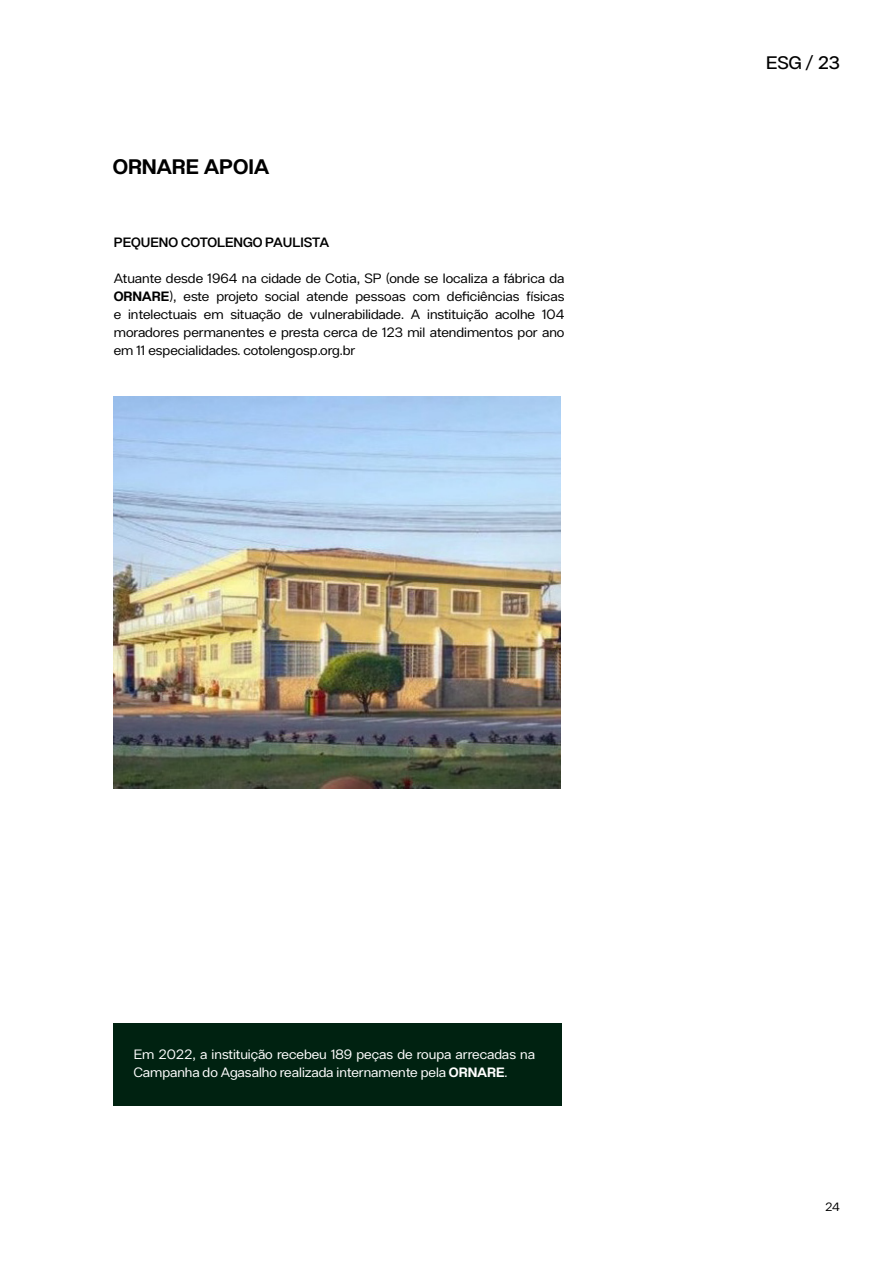
<style>
.page{position:relative;width:893px;height:1263px;background:#fff}
.page>*{position:absolute;margin:0;border:0;box-sizing:border-box;transform-origin:0 0}
.t1{font:700 21px "Helonik";color:#000}
.t2{font:500 18.15px "Helonik";color:#000}
.t3{font:13.5px/18px "Helonik";color:#000;text-align:justify}
.t4{font:13.5px/18px "Helonik";color:#fff}
.t5{font:600 13.5px "Helonik";color:#000}
.t6{font:12px "Helonik";color:#000}
.s1{font-weight:700}
</style>
<div class="page">
<div style="left:113px;top:1023px;width:449px;height:83px;background:#021"></div>
<img style="left:113px;top:396px;width:448px;height:393px">
<h1 class="t1" style="left:113px;top:154px;width:158px">ORNARE APOIA</h1>
<p class="t5" style="left:114px;top:234px;width:217px">PEQUENO COTOLENGO PAULISTA</p>
<p class="t3" style="left:114px;top:269px;width:452px">Atuante desde 1964 na cidade de Cotia, SP (onde se localiza a fábrica da <span class="s1">ORNARE</span>), este projeto social atende pessoas com deficiências físicas e intelectuais em situação de vulnerabilidade. A instituição acolhe 104 moradores permanentes e presta cerca de 123 mil atendimentos por ano em 11 especialidades. cotolengosp.org.br</p>
<h2 class="t2" style="left:766px;top:52px;width:75px">ESG / 23</h2>
<p class="t4" style="left:134px;top:1045px;width:403px">Em 2022, a instituição recebeu 189 peças de roupa arrecadas na<br>Campanha do Agasalho realizada internamente pela <span class="s1">ORNARE</span>.</p>
<p class="t6" style="left:825px;top:1200px;width:16px">24</p>
</div>
